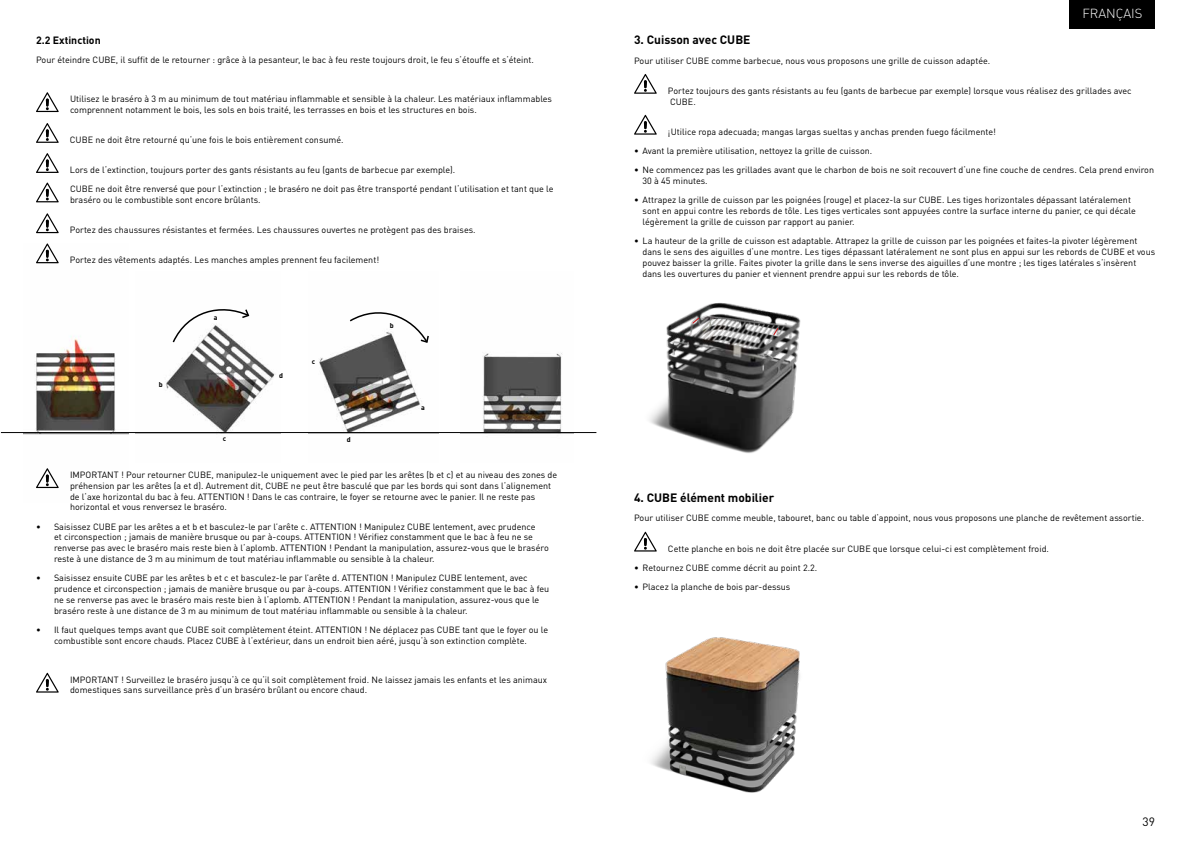
<style>
.page{position:relative;width:1191px;height:842px;background:#fff}
.page>*{position:absolute;margin:0;border:0;box-sizing:border-box;transform-origin:0 0}
.t1{font:300 13px "DIN Pro";color:#fff}
.t2{font:700 12px "DIN Pro";color:#000}
.t3{font:12px "DIN Pro";color:#000}
.t4{font:700 10.5px "DIN Pro";color:#000}
.t5{font:9px/10.8px "DIN Pro";color:#000}
.t6{font:700 7px "DIN Pro";color:#000}
</style>
<div class="page">
<div style="left:1070px;top:0;width:85px;height:28px;background:#000"></div>
<img style="left:23px;top:263px;width:106px;height:226px">
<img style="left:136px;top:344px;width:145px;height:90px">
<img style="left:308px;top:344px;width:130px;height:90px">
<img style="left:460px;top:353px;width:114px;height:81px">
<svg style="left:172px;top:309px;width:78px;height:35px"></svg>
<svg style="left:350px;top:312px;width:79px;height:32px"></svg>
<hr style="left:1px;top:432px;width:595px;height:1px;background:#000">
<svg style="left:36px;top:123px;width:23px;height:20px"></svg>
<svg style="left:36px;top:153px;width:23px;height:20px"></svg>
<svg style="left:36px;top:213px;width:23px;height:20px"></svg>
<svg style="left:36px;top:243px;width:23px;height:20px"></svg>
<svg style="left:36px;top:92px;width:23px;height:20px"></svg>
<svg style="left:36px;top:183px;width:23px;height:19px"></svg>
<svg style="left:36px;top:468px;width:23px;height:20px"></svg>
<svg style="left:36px;top:673px;width:23px;height:20px"></svg>
<svg style="left:634px;top:74px;width:23px;height:20px"></svg>
<svg style="left:634px;top:115px;width:23px;height:20px"></svg>
<svg style="left:634px;top:532px;width:23px;height:19px"></svg>
<img style="left:651px;top:637px;width:149px;height:156px">
<img style="left:649px;top:302px;width:152px;height:151px">
<svg style="left:691px;top:317px;width:9px;height:8px"></svg>
<svg style="left:772px;top:327px;width:7px;height:9px"></svg>
<p class="t4" style="left:36px;top:33px;width:66px">2.2 Extinction</p>
<p class="t5" style="left:36px;top:54px;width:499px">Pour éteindre CUBE, il suffit de le retourner : grâce à la pesanteur, le bac à feu reste toujours droit, le feu s‘étouffe et s‘éteint.</p>
<p class="t5" style="left:70px;top:93px;width:483px">Utilisez le braséro à 3 m au minimum de tout matériau inflammable et sensible à la chaleur. Les matériaux inflammables comprennent notamment le bois, les sols en bois traité, les terrasses en bois et les structures en bois.</p>
<p class="t5" style="left:70px;top:134px;width:275px">CUBE ne doit être retourné qu‘une fois le bois entièrement consumé.</p>
<p class="t5" style="left:70px;top:160px;width:485px;line-height:19.3px">Lors de l‘extinction, toujours porter des gants résistants au feu (gants de barbecue par exemple).<br>CUBE ne doit être renversé que pour l‘extinction ; le braséro ne doit pas être transporté pendant l‘utilisation et tant que le</p>
<p class="t5" style="left:70px;top:194px;width:192px">braséro ou le combustible sont encore brûlants.</p>
<p class="t5" style="left:70px;top:224px;width:407px">Portez des chaussures résistantes et fermées. Les chaussures ouvertes ne protègent pas des braises.</p>
<p class="t5" style="left:70px;top:254px;width:311px">Portez des vêtements adaptés. Les manches amples prennent feu facilement!</p>
<p class="t6" style="left:159px;top:380px;width:5px">b</p>
<p class="t6" style="left:214px;top:313px;width:5px">a</p>
<p class="t6" style="left:223px;top:434px;width:5px">c</p>
<p class="t6" style="left:279px;top:370px;width:5px">d</p>
<p class="t6" style="left:312px;top:357px;width:5px">c</p>
<p class="t6" style="left:347px;top:435px;width:5px">d</p>
<p class="t6" style="left:390px;top:321px;width:5px">b</p>
<p class="t6" style="left:421px;top:402px;width:5px">a</p>
<p class="t5" style="left:70px;top:469px;width:489px">IMPORTANT ! Pour retourner CUBE, manipulez-le uniquement avec le pied par les arêtes (b et c) et au niveau des zones de préhension par les arêtes (a et d). Autrement dit, CUBE ne peut être basculé que par les bords qui sont dans l‘alignement de l‘axe horizontal du bac à feu. ATTENTION ! Dans le cas contraire, le foyer se retourne avec le panier. Il ne reste pas horizontal et vous renversez le braséro.</p>
<p class="t5" style="left:54px;top:521px;width:496px;text-indent:-18px">• Saisissez CUBE par les arêtes a et b et basculez-le par l’arête c. ATTENTION ! Manipulez CUBE lentement, avec prudence<br>et circonspection ; jamais de manière brusque ou par à-coups. ATTENTION ! Vérifiez constamment que le bac à feu ne se renverse pas avec le braséro mais reste bien à l‘aplomb. ATTENTION ! Pendant la manipulation, assurez-vous que le braséro reste à une distance de 3 m au minimum de tout matériau inflammable ou sensible à la chaleur.</p>
<p class="t5" style="left:54px;top:572px;width:497px;text-indent:-18px">• Saisissez ensuite CUBE par les arêtes b et c et basculez-le par l’arête d. ATTENTION ! Manipulez CUBE lentement, avec prudence et circonspection ; jamais de manière brusque ou par à-coups. ATTENTION ! Vérifiez constamment que le bac à feu ne se renverse pas avec le braséro mais reste bien à l‘aplomb. ATTENTION ! Pendant la manipulation, assurez-vous que le braséro reste à une distance de 3 m au minimum de tout matériau inflammable ou sensible à la chaleur.</p>
<p class="t5" style="left:36px;top:624px;width:513px;text-align:center">• Il faut quelques temps avant que CUBE soit complètement éteint. ATTENTION ! Ne déplacez pas CUBE tant que le foyer ou le combustible sont encore chauds. Placez CUBE à l‘extérieur, dans un endroit bien aéré, jusqu‘à son extinction complète.</p>
<p class="t5" style="left:70px;top:673px;width:478px">IMPORTANT ! Surveillez le braséro jusqu‘à ce qu‘il soit complètement froid. Ne laissez jamais les enfants et les animaux domestiques sans surveillance près d‘un braséro brûlant ou encore chaud.</p>
<h1 class="t1" style="left:1082px;top:5px;width:62px">FRANÇAIS</h1>
<h2 class="t2" style="left:634px;top:32px;width:118px">3. Cuisson avec CUBE</h2>
<p class="t5" style="left:634px;top:55px;width:358px">Pour utiliser CUBE comme barbecue, nous vous proposons une grille de cuisson adaptée.</p>
<p class="t5" style="left:668px;top:85px;width:465px">Portez toujours des gants résistants au feu (gants de barbecue par exemple) lorsque vous réalisez des grillades avec<br>CUBE.</p>
<p class="t5" style="left:668px;top:126px;width:330px">¡Utilice ropa adecuada; mangas largas sueltas y anchas prenden fuego fácilmente!</p>
<p class="t5" style="left:634px;top:145px;width:240px">• Avant la première utilisation, nettoyez la grille de cuisson.</p>
<p class="t5" style="left:642px;top:164px;width:513px;text-indent:-9px">• Ne commencez pas les grillades avant que le charbon de bois ne soit recouvert d‘une fine couche de cendres. Cela prend environ<br>30 à 45 minutes.</p>
<p class="t5" style="left:642px;top:194px;width:495px;text-indent:-9px">• Attrapez la grille de cuisson par les poignées (rouge) et placez-la sur CUBE. Les tiges horizontales dépassant latéralement sont en appui contre les rebords de tôle. Les tiges verticales sont appuyées contre la surface interne du panier, ce qui décale légèrement la grille de cuisson par rapport au panier.</p>
<p class="t5" style="left:642px;top:235px;width:514px;text-indent:-9px">• La hauteur de la grille de cuisson est adaptable. Attrapez la grille de cuisson par les poignées et faites-la pivoter légèrement dans le sens des aiguilles d‘une montre. Les tiges dépassant latéralement ne sont plus en appui sur les rebords de CUBE et vous pouvez baisser la grille. Faites pivoter la grille dans le sens inverse des aiguilles d‘une montre ; les tiges latérales s‘insèrent dans les ouvertures du panier et viennent prendre appui sur les rebords de tôle.</p>
<h2 class="t2" style="left:634px;top:490px;width:142px">4. CUBE élément mobilier</h2>
<p class="t5" style="left:634px;top:512px;width:511px">Pour utiliser CUBE comme meuble, tabouret, banc ou table d‘appoint, nous vous proposons une planche de revêtement assortie.</p>
<p class="t5" style="left:668px;top:542px;width:382px">Cette planche en bois ne doit être placée sur CUBE que lorsque celui-ci est complètement froid.</p>
<p class="t5" style="left:634px;top:562px;width:185px">• Retournez CUBE comme décrit au point 2.2.</p>
<p class="t5" style="left:634px;top:581px;width:158px">• Placez la planche de bois par-dessus</p>
<h2 class="t3" style="left:1142px;top:813px;width:14px">39</h2>
</div>
